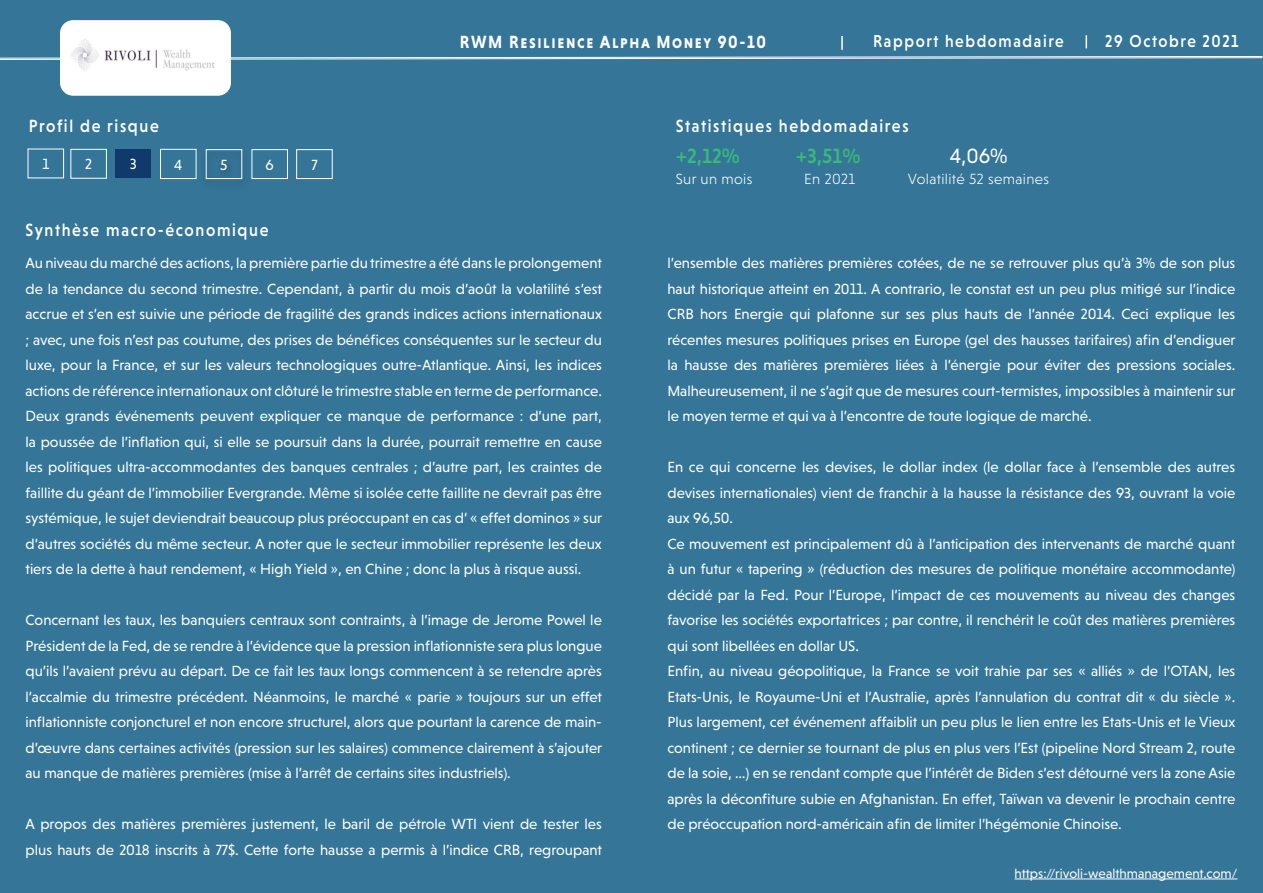
<style>
.page{position:relative;width:1263px;height:893px;background:#fff}
.page>*{position:absolute;margin:0;border:0;box-sizing:border-box;transform-origin:0 0}
.t1{font:500 21px "Niveau Grotesk";color:#39b97a}
.t2{font:21px "Niveau Grotesk";color:#fff}
.t3{font:500 18px "Niveau Grotesk";letter-spacing:.1em;color:#fff;scale:.9 1}
.t4{font:18px "Niveau Grotesk Bold Small Caps";letter-spacing:.1em;color:#fff;scale:.9 1}
.t5{font:500 17.55px "Niveau Grotesk";letter-spacing:.1em;color:#fff;scale:.9 1}
.t6{font:15px/25.5px "Niveau Grotesk";color:#fff;text-align:justify}
.t7{font:300 15px "Niveau Grotesk";letter-spacing:.025em;color:#fff}
.t8{font:13.5px "Niveau Grotesk";color:#fff}
</style>
<div class="page">
<div style="left:0;top:0;width:1262px;height:893px;background:#347598"></div>
<svg style="left:0;top:56px;width:1263px;height:4px"></svg>
<svg style="left:1085px;top:35px;width:2px;height:13px"></svg>
<div style="left:60px;top:20px;width:171px;height:76px;background:#fff;border:1px solid #fff;border-radius:12px"></div>
<img style="left:71px;top:39px;width:144px;height:32px">
<svg style="left:841px;top:36px;width:2px;height:14px"></svg>
<hr style="left:1014px;top:879px;width:223px;height:1px;background:#fff">
<div style="left:70px;top:149px;width:37px;height:30px;border:1px solid #fff"></div>
<div style="left:116px;top:149px;width:35px;height:29px;background:#113a6c"></div>
<div style="left:160px;top:149px;width:36px;height:30px;border:1px solid #fff"></div>
<div style="left:199px;top:145px;width:53px;height:46px;background:#337294"></div>
<div style="left:206px;top:149px;width:36px;height:30px;border:1px solid #fff"></div>
<div style="left:252px;top:149px;width:36px;height:30px;border:1px solid #fff"></div>
<div style="left:296px;top:149px;width:37px;height:30px;border:1px solid #fff"></div>
<p class="t3" style="left:29px;top:116px;width:146px">Profil de risque</p>
<p class="t6" style="left:42px;top:151px;width:8px">1</p>
<p class="t6" style="left:85px;top:151px;width:8px">2</p>
<p class="t6" style="left:130px;top:151px;width:8px">3</p>
<p class="t6" style="left:174px;top:152px;width:10px">4</p>
<p class="t6" style="left:220px;top:152px;width:9px">5</p>
<p class="t6" style="left:266px;top:152px;width:10px">6</p>
<p class="t6" style="left:311px;top:152px;width:8px">7</p>
<p class="t4" style="left:460px;top:31px;width:341px">RWM Resilience Alpha Money 90-10</p>
<p class="t5" style="left:873px;top:31px;width:213px">Rapport hebdomadaire</p>
<p class="t5" style="left:1105px;top:31px;width:150px">29 Octobre 2021</p>
<p class="t3" style="left:676px;top:116px;width:260px">Statistiques hebdomadaires</p>
<p class="t1" style="left:676px;top:144px;width:65px">+2,12%</p>
<p class="t1" style="left:796px;top:144px;width:66px">+3,51%</p>
<p class="t7" style="left:676px;top:171px;width:78px">Sur un mois</p>
<p class="t7" style="left:804px;top:171px;width:52px">En 2021</p>
<p class="t2" style="left:950px;top:144px;width:59px">4,06%</p>
<p class="t7" style="left:908px;top:171px;width:143px">Volatilité 52 semaines</p>
<p class="t3" style="left:26px;top:220px;width:271px">Synthèse macro-économique</p>
<p class="t6" style="left:26px;top:250px;width:578px">Au niveau du marché des actions, la première partie du trimestre a été dans le prolongement de la tendance du second trimestre. Cependant, à partir du mois d’août la volatilité s’est accrue et s’en est suivie une période de fragilité des grands indices actions internationaux ; avec, une fois n’est pas coutume, des prises de bénéfices conséquentes sur le secteur du luxe, pour la France, et sur les valeurs technologiques outre-Atlantique. Ainsi, les indices actions de référence internationaux ont clôturé le trimestre stable en terme de performance.<br>Deux grands événements peuvent expliquer ce manque de performance : d’une part, la poussée de l’inflation qui, si elle se poursuit dans la durée, pourrait remettre en cause les politiques ultra-accommodantes des banques centrales ; d’autre part, les craintes de faillite du géant de l’immobilier Evergrande. Même si isolée cette faillite ne devrait pas être systémique, le sujet deviendrait beaucoup plus préoccupant en cas d’ « effet dominos » sur d’autres sociétés du même secteur. A noter que le secteur immobilier représente les deux tiers de la dette à haut rendement, « High Yield », en Chine ; donc la plus à risque aussi.</p>
<p class="t6" style="left:26px;top:607px;width:578px">Concernant les taux, les banquiers centraux sont contraints, à l’image de Jerome Powel le Président de la Fed, de se rendre à l’évidence que la pression inflationniste sera plus longue qu’ils l’avaient prévu au départ. De ce fait les taux longs commencent à se retendre après l’accalmie du trimestre précédent. Néanmoins, le marché « parie » toujours sur un effet inflationniste conjoncturel et non encore structurel, alors que pourtant la carence de main&shy;d’œuvre dans certaines activités (pression sur les salaires) commence clairement à s’ajouter au manque de matières premières (mise à l’arrêt de certains sites industriels).</p>
<p class="t6" style="left:26px;top:811px;width:578px">A propos des matières premières justement, le baril de pétrole WTI vient de tester les plus hauts de 2018 inscrits à 77$. Cette forte hausse a permis à l’indice CRB, regroupant</p>
<p class="t6" style="left:667px;top:250px;width:570px">l’ensemble des matières premières cotées, de ne se retrouver plus qu’à 3% de son plus haut historique atteint en 2011. A contrario, le constat est un peu plus mitigé sur l’indice CRB hors Energie qui plafonne sur ses plus hauts de l’année 2014. Ceci explique les récentes mesures politiques prises en Europe (gel des hausses tarifaires) afin d’endiguer la hausse des matières premières liées à l’énergie pour éviter des pressions sociales.<br>Malheureusement, il ne s’agit que de mesures court-termistes, impossibles à maintenir sur le moyen terme et qui va à l’encontre de toute logique de marché.</p>
<p class="t6" style="left:667px;top:454px;width:569px">En ce qui concerne les devises, le dollar index (le dollar face à l’ensemble des autres devises internationales) vient de franchir à la hausse la résistance des 93, ouvrant la voie aux 96,50.</p>
<p class="t6" style="left:667px;top:531px;width:569px">Ce mouvement est principalement dû à l’anticipation des intervenants de marché quant à un futur « tapering » (réduction des mesures de politique monétaire accommodante) décidé par la Fed. Pour l’Europe, l’impact de ces mouvements au niveau des changes favorise les sociétés exportatrices ; par contre, il renchérit le coût des matières premières qui sont libellées en dollar US.</p>
<p class="t6" style="left:667px;top:658px;width:569px">Enfin, au niveau géopolitique, la France se voit trahie par ses « alliés » de l’OTAN, les Etats-Unis, le Royaume-Uni et l’Australie, après l’annulation du contrat dit « du siècle ».<br>Plus largement, cet événement affaiblit un peu plus le lien entre les Etats-Unis et le Vieux continent ; ce dernier se tournant de plus en plus vers l’Est (pipeline Nord Stream 2, route de la soie, …) en se rendant compte que l’intérêt de Biden s’est détourné vers la zone Asie après la déconfiture subie en Afghanistan. En effet, Taïwan va devenir le prochain centre de préoccupation nord-américain afin de limiter l’hégémonie Chinoise.</p>
<p class="t8" style="left:1014px;top:865px;width:224px">https://rivoli-wealthmanagement.com/</p>
</div>
